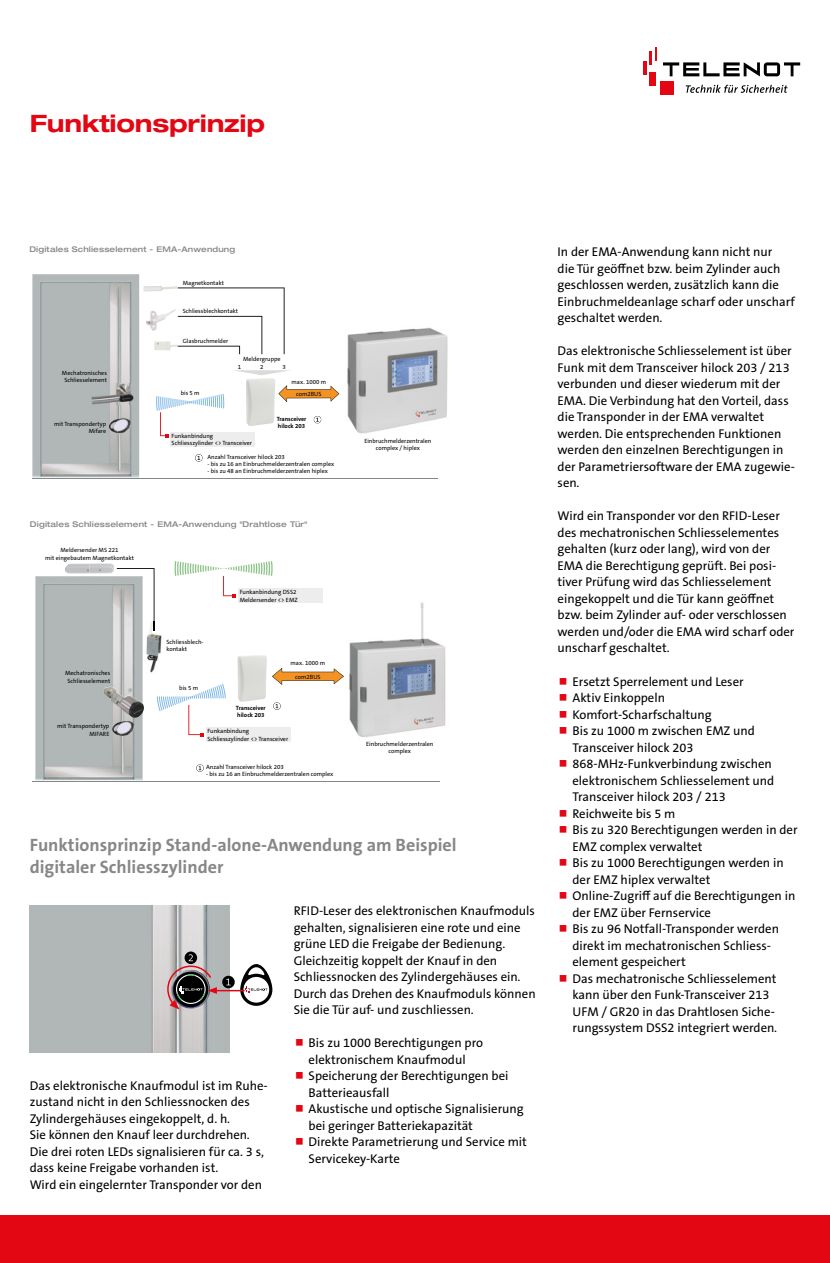
<style>
.page{position:relative;width:830px;height:1263px;background:#fff}
.page>*{position:absolute;margin:0;border:0;box-sizing:border-box;transform-origin:0 0}
.t1{font:700 expanded 24px "Helvetica Neue LT Pro";letter-spacing:-.01em;color:#e30613}
.t2{font:700 18px/21.6px "The Sans B Plus W7";color:#878787}
.t3{font:12.75px/16.5px "The Sans B Plus W5 Plain";color:#000}
.t4{font:500 expanded 7.8px "Helvetica Neue LT Pro";letter-spacing:.02em;color:#878787}
.t5{font:6.15px/7.4px "The Sans B Plus W5 Plain";color:#000;text-align:center}
.t6{font:700 6.15px/7.4px "The Sans B Plus W7";color:#000}
</style>
<div class="page">
<div style="left:660px;top:81px;width:13px;height:14px;background:#e30613"></div>
<svg style="left:643px;top:61px;width:3px;height:14px"></svg>
<svg style="left:649px;top:51px;width:3px;height:14px"></svg>
<div style="left:649px;top:72px;width:6px;height:14px;background:#e30613"></div>
<svg style="left:685px;top:85px;width:102px;height:8px"></svg>
<svg style="left:663px;top:62px;width:136px;height:14px"></svg>
<hr style="left:32px;top:781px;width:407px;height:1px;background:#878787">
<img style="left:35px;top:576px;width:107px;height:204px">
<img style="left:103px;top:686px;width:41px;height:32px">
<img style="left:237px;top:655px;width:30px;height:47px">
<svg style="left:272px;top:668px;width:72px;height:17px"></svg>
<img style="left:112px;top:721px;width:22px;height:15px">
<img style="left:146px;top:622px;width:16px;height:51px">
<svg style="left:117px;top:568px;width:37px;height:62px"></svg>
<img style="left:65px;top:563px;width:49px;height:11px">
<img style="left:349px;top:602px;width:97px;height:135px">
<svg style="left:174px;top:561px;width:98px;height:36px"></svg>
<svg style="left:157px;top:684px;width:69px;height:52px"></svg>
<svg style="left:196px;top:764px;width:8px;height:8px"></svg>
<svg style="left:196px;top:765px;width:7px;height:7px"></svg>
<svg style="left:198px;top:766px;width:3px;height:4px"></svg>
<svg style="left:273px;top:703px;width:7px;height:7px"></svg>
<svg style="left:275px;top:704px;width:3px;height:4px"></svg>
<div style="left:238px;top:588px;width:85px;height:15px;background:#ededed"></div>
<div style="left:206px;top:727px;width:84px;height:15px;background:#ededed"></div>
<img style="left:32px;top:274px;width:107px;height:203px">
<img style="left:143px;top:286px;width:35px;height:6px">
<img style="left:146px;top:309px;width:30px;height:22px">
<img style="left:246px;top:378px;width:29px;height:48px">
<img style="left:109px;top:418px;width:22px;height:15px">
<img style="left:154px;top:341px;width:24px;height:10px">
<svg style="left:234px;top:370px;width:56px;height:5px"></svg>
<img style="left:347px;top:327px;width:101px;height:107px">
<svg style="left:278px;top:385px;width:61px;height:17px"></svg>
<div style="left:170px;top:432px;width:84px;height:15px;background:#ededed"></div>
<svg style="left:156px;top:394px;width:68px;height:43px"></svg>
<img style="left:91px;top:384px;width:43px;height:20px">
<hr style="left:32px;top:478px;width:405px;height:1px;background:#878787">
<svg style="left:178px;top:287px;width:106px;height:67px"></svg>
<div style="left:313px;top:416px;width:8px;height:7px;background:#9a9a9a;border-radius:50%"></div>
<svg style="left:314px;top:416px;width:7px;height:7px"></svg>
<img style="left:30px;top:906px;width:199px;height:146px">
<svg style="left:240px;top:964px;width:32px;height:42px"></svg>
<svg style="left:243px;top:977px;width:26px;height:26px"></svg>
<svg style="left:184px;top:951px;width:13px;height:13px"></svg>
<svg style="left:166px;top:954px;width:101px;height:55px"></svg>
<div style="left:0;top:1215px;width:829px;height:48px;background:#e30613"></div>
<h1 class="t1" style="left:30px;top:108px;width:237px">Funktionsprinzip</h1>
<p class="t4" style="left:29px;top:244px;width:207px">Digitales Schliesselement - EMA-Anwendung</p>
<p class="t5" style="left:183px;top:279px;width:43px">Magnetkontakt</p>
<p class="t5" style="left:183px;top:307px;width:57px">Schliessblechkontakt</p>
<p class="t5" style="left:183px;top:337px;width:47px">Glasbruchmelder</p>
<p class="t5" style="left:62px;top:369px;width:47px">Mechatronisches<br>Schliesselement</p>
<p class="t5" style="left:54px;top:420px;width:53px;text-align:right">mit Transpondertyp<br>Mifare</p>
<p class="t5" style="left:243px;top:356px;width:39px">Meldergruppe</p>
<p class="t5" style="left:238px;top:363px;width:5px">1</p>
<p class="t5" style="left:260px;top:363px;width:5px">2</p>
<p class="t5" style="left:282px;top:363px;width:5px">3</p>
<p class="t5" style="left:291px;top:375px;width:36px;line-height:12.3px">max. 1000 m com2BUS</p>
<p class="t6" style="left:276px;top:415px;width:31px">Transceiver hilock 203</p>
<p class="t5" style="left:181px;top:389px;width:20px">bis 5 m</p>
<p class="t5" style="left:171px;top:432px;width:82px;text-align:left">Funkanbindung<br>Schliesszylinder &lt;&gt; Transceiver</p>
<p class="t5" style="left:207px;top:453px;width:79px">Anzahl Transceiver hilock 203</p>
<p class="t5" style="left:207px;top:460px;width:128px">- bis zu 16 an Einbruchmelderzentralen complex</p>
<p class="t5" style="left:207px;top:468px;width:122px">- bis zu 48 an Einbruchmelderzentralen hiplex</p>
<p class="t4" style="left:30px;top:519px;width:278px">Digitales Schliesselement - EMA-Anwendung "Drahtlose Tür"</p>
<p class="t5" style="left:45px;top:546px;width:90px">Meldersender MS 221<br>mit eingebautem Magnetkontakt</p>
<p class="t5" style="left:65px;top:669px;width:47px">Mechatronisches<br>Schliesselement</p>
<p class="t5" style="left:57px;top:722px;width:54px;text-align:right">mit Transpondertyp<br>MIFARE</p>
<p class="t5" style="left:166px;top:638px;width:39px;text-align:left">Schliessblech&shy;kontakt</p>
<p class="t5" style="left:179px;top:684px;width:21px">bis 5 m</p>
<p class="t5" style="left:239px;top:589px;width:59px;text-align:left">Funkanbindung DSS2<br>Meldersender &lt;&gt; EMZ</p>
<p class="t6" style="left:236px;top:704px;width:31px">Transceiver hilock 203</p>
<p class="t5" style="left:290px;top:659px;width:36px">max. 1000 m</p>
<p class="t5" style="left:295px;top:673px;width:27px">com2BUS</p>
<p class="t5" style="left:207px;top:727px;width:82px;text-align:left">Funkanbindung<br>Schliesszylinder &lt;&gt; Transceiver</p>
<p class="t5" style="left:206px;top:763px;width:79px">Anzahl Transceiver hilock 203</p>
<p class="t5" style="left:206px;top:770px;width:129px">- bis zu 16 an Einbruchmelderzentralen complex</p>
<p class="t5" style="left:364px;top:437px;width:68px">Einbruchmelderzentralen complex / hiplex</p>
<p class="t5" style="left:366px;top:740px;width:69px">Einbruchmelderzentralen complex</p>
<h2 class="t2" style="left:30px;top:834px;width:428px">Funktionsprinzip Stand-alone-Anwendung am Beispiel digitaler Schliesszylinder</h2>
<p class="t3" style="left:30px;top:1077px;width:238px">Das elektronische Knaufmodul ist im Ruhe&shy;zustand nicht in den Schliessnocken des Zylindergehäuses eingekoppelt, d. h.<br>Sie können den Knauf leer durchdrehen.<br>Die drei roten LEDs signalisieren für ca. 3 s, dass keine Freigabe vorhanden ist.<br>Wird ein eingelernter Transponder vor den</p>
<p class="t3" style="left:293px;top:903px;width:243px">RFID-Leser des elektronischen Knaufmoduls gehalten, signalisieren eine rote und eine grüne LED die Freigabe der Bedienung.<br>Gleichzeitig koppelt der Knauf in den Schliessnocken des Zylindergehäuses ein.<br>Durch das Drehen des Knaufmoduls können Sie die Tür auf- und zuschliessen.</p>
<p class="t3" style="left:308px;top:1034px;width:220px">Bis zu 1000 Berechtigungen pro elektronischem Knaufmodul<br>Speicherung der Berechtigungen bei<br>Batterieausfall<br>Akustische und optische Signalisierung bei geringer Batteriekapazität<br>Direkte Parametrierung und Service mit<br>Servicekey-Karte</p>
<p class="t3" style="left:557px;top:244px;width:239px">In der EMA-Anwendung kann nicht nur<br>die Tür geöffnet bzw. beim Zylinder auch geschlossen werden, zusätzlich kann die Einbruchmeldeanlage scharf oder unscharf geschaltet werden.</p>
<p class="t3" style="left:557px;top:343px;width:239px">Das elektronische Schliesselement ist über Funk mit dem Transceiver hilock 203 / 213 verbunden und dieser wiederum mit der EMA. Die Verbindung hat den Vorteil, dass die Transponder in der EMA verwaltet werden. Die entsprechenden Funktionen werden den einzelnen Berechtigungen in der Parametriersoftware der EMA zugewie&shy;sen.</p>
<p class="t3" style="left:557px;top:508px;width:238px">Wird ein Transponder vor den RFID-Leser des mechatronischen Schliesselementes gehalten (kurz oder lang), wird von der EMA die Berechtigung geprüft. Bei posi&shy;tiver Prüfung wird das Schliesselement eingekoppelt und die Tür kann geöffnet bzw. beim Zylinder auf- oder verschlossen werden und/oder die EMA wird scharf oder unscharf geschaltet.</p>
<p class="t3" style="left:572px;top:673px;width:226px">Ersetzt Sperrelement und Leser<br>Aktiv Einkoppeln<br>Komfort-Scharfschaltung<br>Bis zu 1000 m zwischen EMZ und<br>Transceiver hilock 203<br>868-MHz-Funkverbindung zwischen elektronischem Schliesselement und<br>Transceiver hilock 203 / 213<br>Reichweite bis 5 m<br>Bis zu 320 Berechtigungen werden in der<br>EMZ complex verwaltet<br>Bis zu 1000 Berechtigungen werden in der EMZ hiplex verwaltet<br>Online-Zugriff auf die Berechtigungen in der EMZ über Fernservice<br>Bis zu 96 Notfall-Transponder werden direkt im mechatronischen Schliess&shy;element gespeichert<br>Das mechatronische Schliesselement kann über den Funk-Transceiver 213<br>UFM / GR20 in das Drahtlosen Siche&shy;rungssystem DSS2 integriert werden.</p>
</div>
